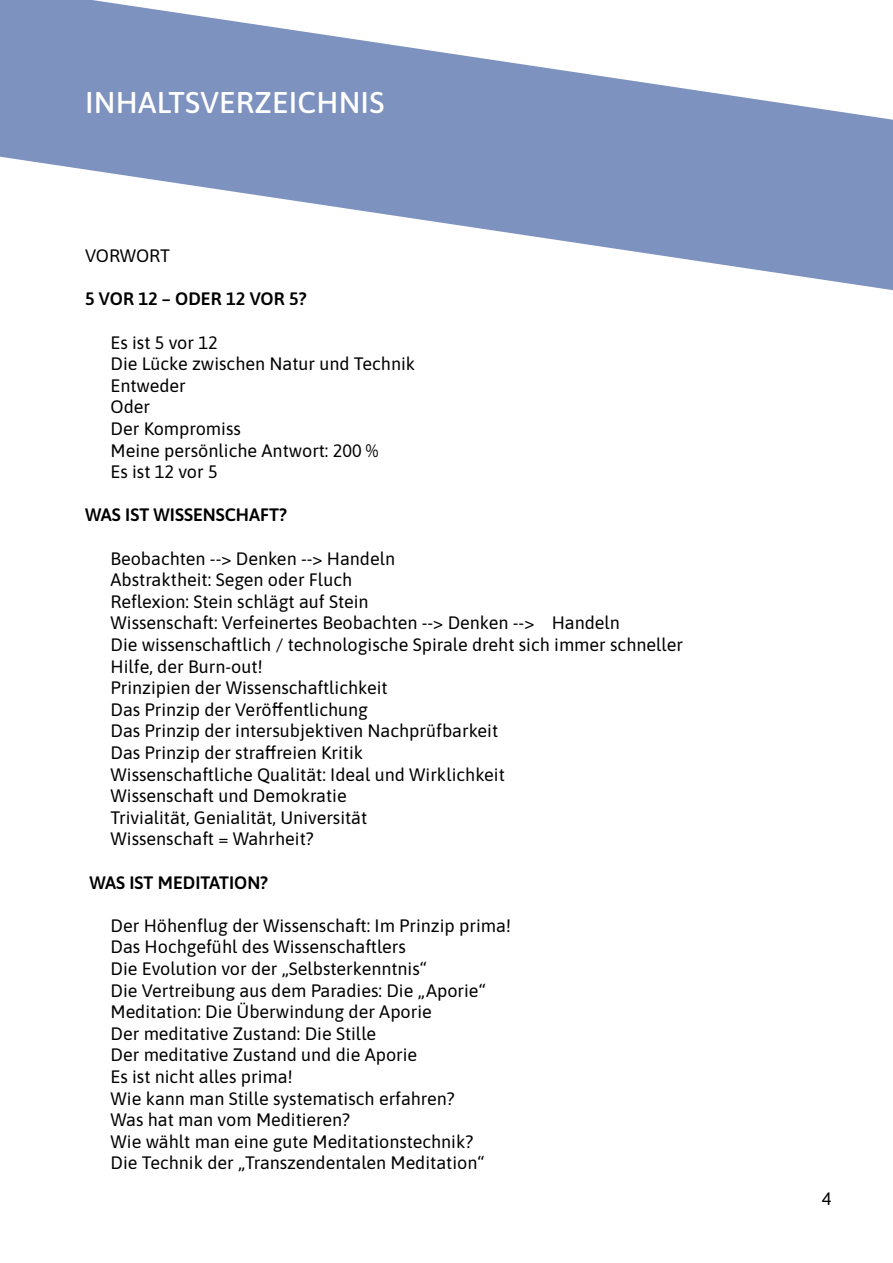
<style>
.page{position:relative;width:893px;height:1263px;background:#fff}
.page>*{position:absolute;margin:0;border:0;box-sizing:border-box;transform-origin:0 0}
.t1{font:500 30px "Asap";letter-spacing:.01em;color:#fff}
.t2{font:18px/21.6px "Asap";color:#000}
.t3{font:600 18px "Asap";color:#000}
</style>
<div class="page">
<svg style="left:0;top:0;width:893px;height:290px;fill:#7e92bf"></svg>
<h1 class="t1" style="left:85px;top:82px;width:301px">INHALTSVERZEICHNIS</h1>
<p class="t2" style="left:85px;top:244px;width:87px">VORWORT</p>
<p class="t3" style="left:85px;top:286px;width:223px">5 VOR 12 – ODER 12 VOR 5?</p>
<p class="t2" style="left:111px;top:330px;width:306px">Es ist 5 vor 12<br>Die Lücke zwischen Natur und Technik<br>Entweder<br>Oder<br>Der Kompromiss<br>Meine persönliche Antwort: 200 %<br>Es ist 12 vor 5</p>
<p class="t3" style="left:85px;top:502px;width:204px">WAS IST WISSENSCHAFT?</p>
<p class="t2" style="left:111px;top:546px;width:574px">Beobachten --&gt; Denken --&gt; Handeln<br>Abstraktheit: Segen oder Fluch<br>Reflexion: Stein schlägt auf Stein<br>Wissenschaft: Verfeinertes Beobachten --&gt; Denken --&gt; Handeln<br>Die wissenschaftlich / technologische Spirale dreht sich immer schneller Hilfe, der Burn-out!<br>Prinzipien der Wissenschaftlichkeit<br>Das Prinzip der Veröffentlichung<br>Das Prinzip der intersubjektiven Nachprüfbarkeit<br>Das Prinzip der straffreien Kritik<br>Wissenschaftliche Qualität: Ideal und Wirklichkeit<br>Wissenschaft und Demokratie<br>Trivialität, Genialität, Universität<br>Wissenschaft = Wahrheit?</p>
<p class="t3" style="left:89px;top:869px;width:180px">WAS IST MEDITATION?</p>
<p class="t2" style="left:111px;top:914px;width:402px">Der Höhenflug der Wissenschaft: Im Prinzip prima!<br>Das Hochgefühl des Wissenschaftlers<br>Die Evolution vor der „Selbsterkenntnis“<br>Die Vertreibung aus dem Paradies: Die „Aporie“ Meditation: Die Überwindung der Aporie<br>Der meditative Zustand: Die Stille<br>Der meditative Zustand und die Aporie<br>Es ist nicht alles prima!<br>Wie kann man Stille systematisch erfahren?<br>Was hat man vom Meditieren?<br>Wie wählt man eine gute Meditationstechnik?<br>Die Technik der „Transzendentalen Meditation“</p>
<p class="t2" style="left:822px;top:1187px;width:11px">4</p>
</div>
